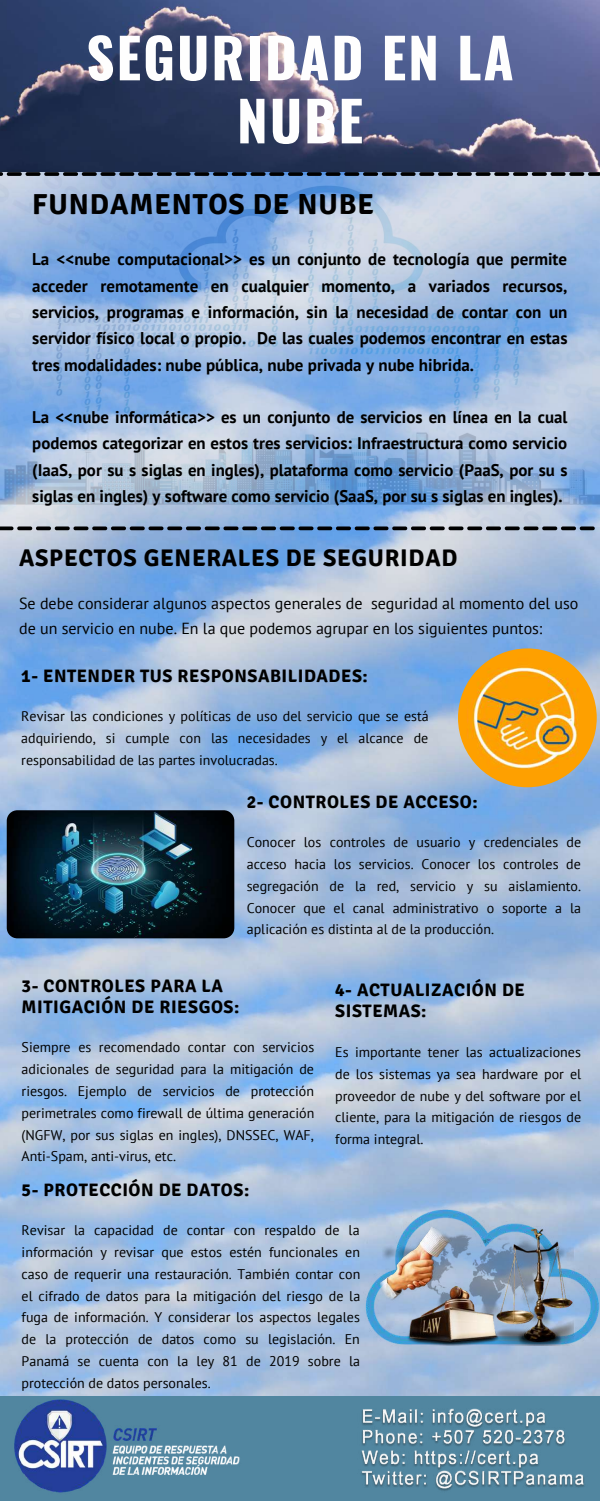
<style>
.page{position:relative;width:600px;height:1501px;background:#fff}
.page>*{position:absolute;margin:0;border:0;box-sizing:border-box;transform-origin:0 0}
.t1{font:700 55px/63px "Oswald";letter-spacing:.035em;color:#fefefe;text-align:center}
.t2{font:700 28.9px "Signika";letter-spacing:.03em;color:#000}
.t3{font:700 24px "Signika";letter-spacing:.03em;color:#000}
.t4{font:700 18px/21px "Signika";letter-spacing:.03em;color:#000}
.t5{font:700 17px/26.2px "PT Sans";color:#000;text-align:justify}
.t6{font:700 16.8px/26.2px "PT Sans";color:#000;text-align:justify}
.t7{font:16px/24.8px "PT Sans";color:#000}
.t8{font:14px/21.8px "PT Sans";color:#000;text-align:justify}
</style>
<div class="page">
<img style="left:0;top:526px;width:600px;height:869px">
<img style="left:0;top:0;width:600px;height:172px">
<img style="left:0;top:176px;width:600px;height:350px">
<div style="left:0;top:1395px;width:600px;height:105px;background:#5186a0"></div>
<img style="left:7px;top:1395px;width:240px;height:98px">
<svg style="left:0;top:526px;width:595px;height:4px;background:#353e49"></svg>
<svg style="left:0;top:172px;width:600px;height:4px;background:#2c3440"></svg>
<img style="left:360px;top:1194px;width:240px;height:165px">
<img style="left:381px;top:1226px;width:192px;height:119px">
<img style="left:458px;top:648px;width:139px;height:139px;border-radius:50%">
<img style="left:7px;top:810px;width:227px;height:128px;border-radius:11px">
<img style="left:349px;top:1393px;width:251px;height:98px">
<h1 class="t1" style="left:86px;top:24px;width:429px">SEGURIDAD EN LA<br>NUBE</h1>
<h2 class="t2" style="left:32px;top:187px;width:343px">FUNDAMENTOS DE NUBE</h2>
<p class="t5" style="left:32px;top:246px;width:537px">La &lt;&lt;nube computacional&gt;&gt; es un conjunto de tecnología que permite acceder remotamente en cualquier momento, a variados recursos, servicios, programas e información, sin la necesidad de contar con un servidor físico local o propio. De las cuales podemos encontrar en estas tres modalidades: nube pública, nube privada y nube hibrida.</p>
<p class="t6" style="left:32px;top:403px;width:537px">La &lt;&lt;nube informática&gt;&gt; es un conjunto de servicios en línea en la cual podemos categorizar en estos tres servicios: Infraestructura como servicio (IaaS, por su s siglas en ingles), plataforma como servicio (PaaS, por su s siglas en ingles) y software como servicio (SaaS, por su s siglas en ingles).</p>
<h3 class="t3" style="left:19px;top:543px;width:440px">ASPECTOS GENERALES DE SEGURIDAD</h3>
<p class="t7" style="left:19px;top:590px;width:561px">Se debe considerar algunos aspectos generales de seguridad al momento del uso de un servicio en nube. En la que podemos agrupar en los siguientes puntos:</p>
<p class="t4" style="left:21px;top:665px;width:348px">1- ENTENDER TUS RESPONSABILIDADES:</p>
<p class="t8" style="left:21px;top:705px;width:409px">Revisar las condiciones y políticas de uso del servicio que se está adquiriendo, si cumple con las necesidades y el alcance de responsabilidad de las partes involucradas.</p>
<p class="t4" style="left:247px;top:791px;width:232px">2- CONTROLES DE ACCESO:</p>
<p class="t8" style="left:247px;top:831px;width:336px">Conocer los controles de usuario y credenciales de acceso hacia los servicios. Conocer los controles de segregación de la red, servicio y su aislamiento.<br>Conocer que el canal administrativo o soporte a la aplicación es distinta al de la producción.</p>
<p class="t4" style="left:22px;top:975px;width:219px">3- CONTROLES PARA LA<br>MITIGACIÓN DE RIESGOS:</p>
<p class="t8" style="left:22px;top:1036px;width:294px">Siempre es recomendado contar con servicios adicionales de seguridad para la mitigación de riesgos. Ejemplo de servicios de protección perimetrales como firewall de última generación (NGFW, por sus siglas en ingles), DNSSEC, WAF, Anti-Spam, anti-virus, etc.</p>
<p class="t4" style="left:335px;top:979px;width:191px">4- ACTUALIZACIÓN DE<br>SISTEMAS:</p>
<p class="t8" style="left:335px;top:1040px;width:248px">Es importante tener las actualizaciones de los sistemas ya sea hardware por el proveedor de nube y del software por el cliente, para la mitigación de riesgos de forma integral.</p>
<p class="t4" style="left:22px;top:1179px;width:229px">5- PROTECCIÓN DE DATOS:</p>
<p class="t8" style="left:22px;top:1218px;width:340px">Revisar la capacidad de contar con respaldo de la información y revisar que estos estén funcionales en caso de requerir una restauración. También contar con el cifrado de datos para la mitigación del riesgo de la fuga de información. Y considerar los aspectos legales de la protección de datos como su legislación. En Panamá se cuenta con la ley 81 de 2019 sobre la protección de datos personales.</p>
</div>
